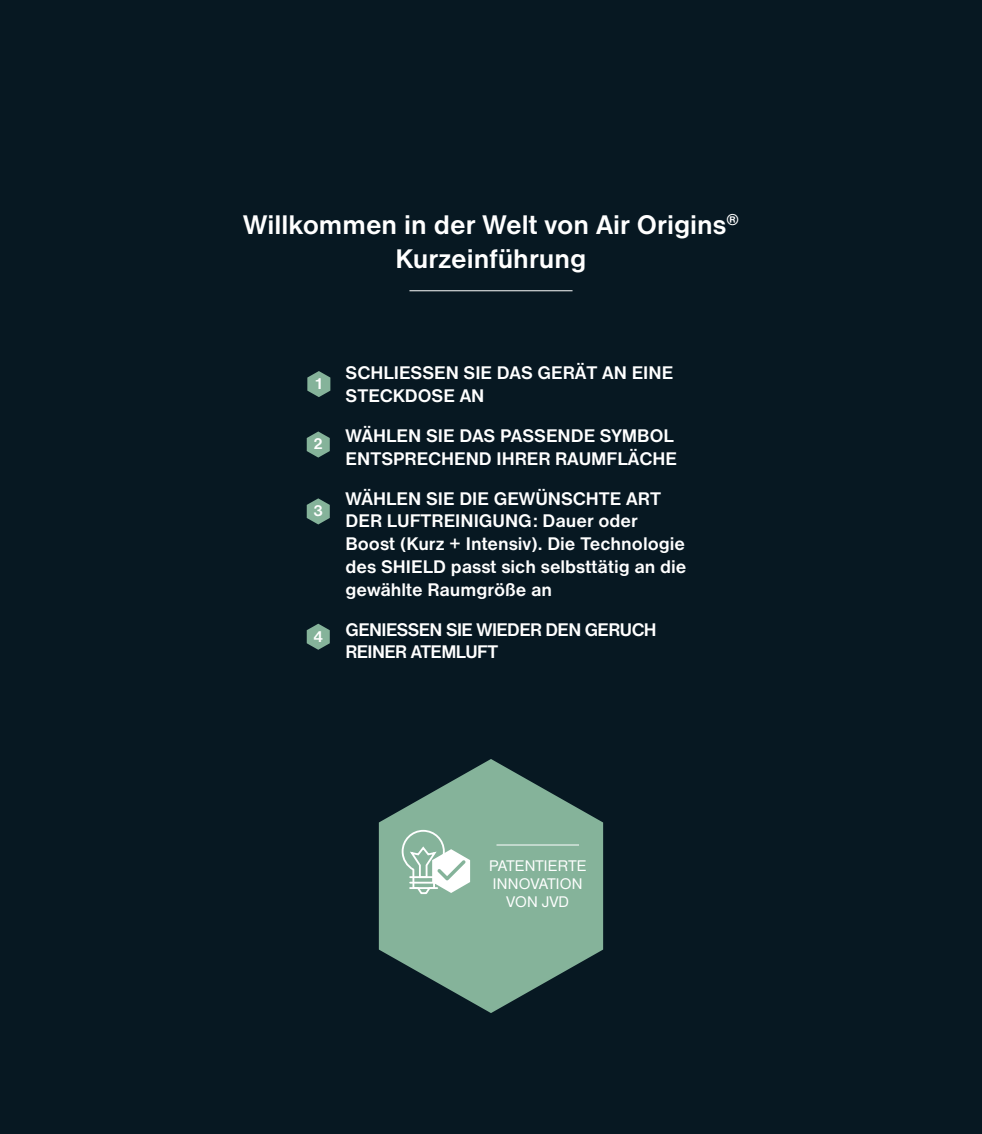
<style>
.page{position:relative;width:982px;height:1134px;background:#071822}
.page>*{position:absolute;margin:0;border:0;box-sizing:border-box;transform-origin:0 0}
.t1{font:700 28px/33.6px "Nimbus Sans DOT";color:#fff;text-align:center}
.t2{font:700 19px/22.8px "Nimbus Sans DOT";color:#fff}
.t3{font:700 19px/22.8px "Nimbus Sans DOT";letter-spacing:-.03em;color:#fff}
.t4{font:700 16.4px "Nimbus Sans DOT";color:#fff}
.t5{font:16px/18px "Nimbus Sans DOT";letter-spacing:.015em;color:#fff;text-align:center}
.t6{font:700 15.6px "Nimbus San D";color:#fff}
.t7{font:15.6px "Nimbus San D Ligh";letter-spacing:.16em;color:#fff}
</style>
<div class="page">
<svg style="left:307px;top:498px;width:23px;height:26px"></svg>
<svg style="left:307px;top:624px;width:23px;height:26px"></svg>
<svg style="left:307px;top:371px;width:23px;height:26px"></svg>
<hr style="left:409px;top:290px;width:164px;height:1px;background:#fff">
<svg style="left:379px;top:759px;width:224px;height:254px;fill:#85b39a"></svg>
<hr style="left:496px;top:845px;width:83px;height:1px;background:#fff">
<svg style="left:401px;top:829px;width:69px;height:65px;background:#b1cebe"></svg>
<svg style="left:307px;top:431px;width:23px;height:27px"></svg>
<h1 class="t1" style="left:243px;top:208px;width:497px">Willkommen in der Welt von Air Origins<sup>®<br></sup>Kurzeinführung</h1>
<p class="t4" style="left:314px;top:374px;width:12px">1</p>
<p class="t4" style="left:313px;top:435px;width:12px">2</p>
<p class="t4" style="left:313px;top:502px;width:12px">3</p>
<p class="t4" style="left:313px;top:627px;width:12px">4</p>
<p class="t2" style="left:346px;top:362px;width:329px">SCHLIESSEN SIE DAS GERÄT AN EINE<br>STECKDOSE AN</p>
<p class="t2" style="left:346px;top:424px;width:333px">WÄHLEN SIE DAS PASSENDE SYMBOL<br>ENTSPRECHEND IHRER RAUMFLÄCHE</p>
<p class="t2" style="left:346px;top:487px;width:342px">WÄHLEN SIE DIE GEWÜNSCHTE ART<br>DER LUFTREINIGUNG: Dauer oder<br>Boost (Kurz + Intensiv). Die Technologie des SHIELD passt sich selbsttätig an die gewählte Raumgröße an</p>
<p class="t3" style="left:346px;top:618px;width:312px">GENIESSEN SIE WIEDER DEN GERUCH<br>REINER ATEMLUFT</p>
<p class="t7" style="left:481px;top:855px;width:109px">INNOVATION</p>
<p class="t6" style="left:481px;top:872px;width:109px">BREVETÉE JVD</p>
<p class="t5" style="left:489px;top:857px;width:99px">PATENTIERTE<br>INNOVATION<br>VON JVD</p>
</div>
